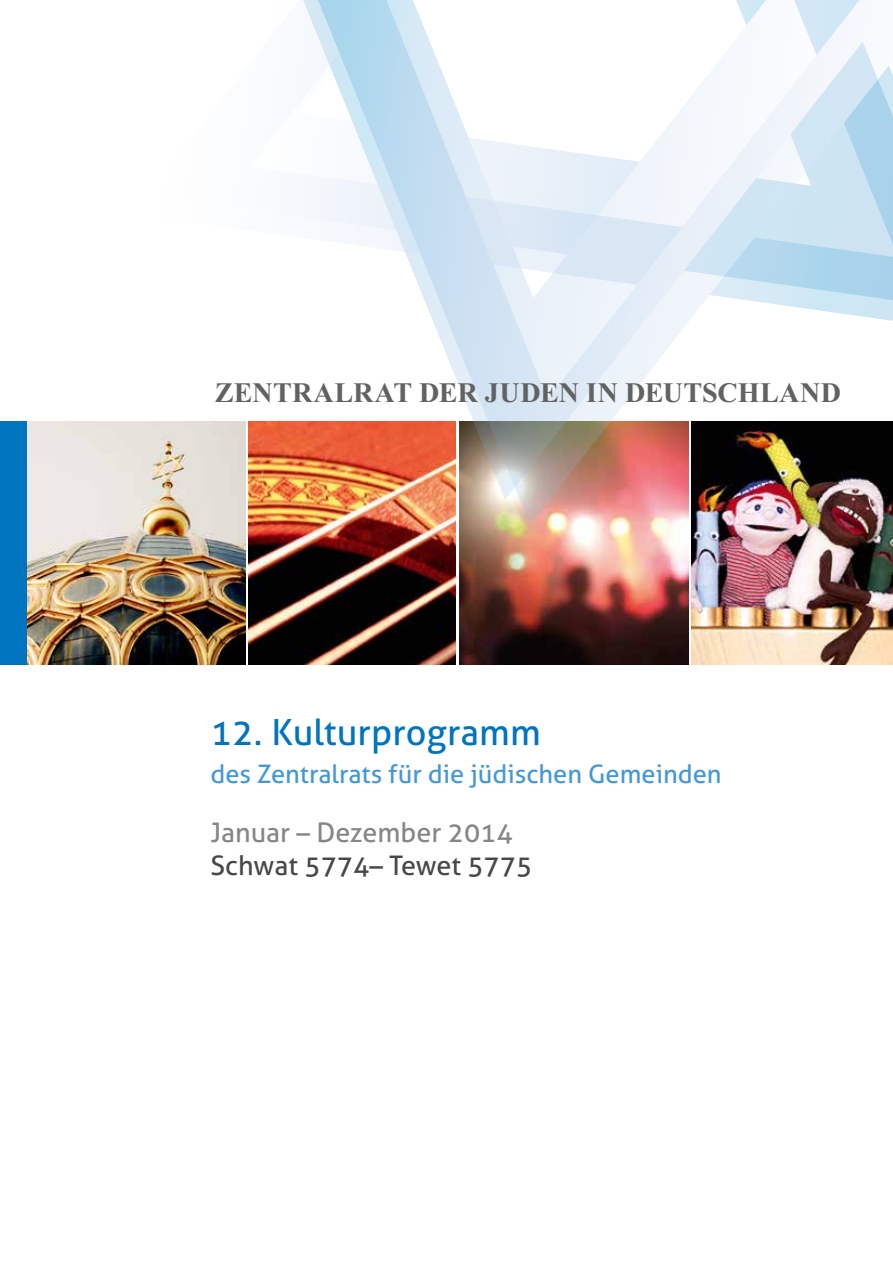
<style>
.page{position:relative;width:893px;height:1263px;background:#fff}
.page>*{position:absolute;margin:0;border:0;box-sizing:border-box;transform-origin:0 0}
.t1{font:36px "Aller";color:#0074be}
.t2{font:700 28.2px "Times New Roman";letter-spacing:.005em;color:#626261}
.t3{font:27px "Aller";color:#484847}
.t4{font:27px "Aller";color:#868686}
.t5{font:25.5px "Aller";color:#4698d4}
</style>
<div class="page">
<img style="left:692px;top:524px;width:201px;height:140px">
<img style="left:27px;top:421px;width:219px;height:243px">
<div style="left:0;top:421px;width:27px;height:243px;background:#0074be"></div>
<img style="left:459px;top:524px;width:229px;height:140px">
<svg style="left:152px;top:0;width:741px;height:524px"></svg>
<img style="left:249px;top:421px;width:207px;height:243px">
<p class="t2" style="left:215px;top:375px;width:628px">ZENTRALRAT DER JUDEN IN DEUTSCHLAND</p>
<h1 class="t1" style="left:210px;top:713px;width:332px">12. Kulturprogramm</h1>
<p class="t5" style="left:210px;top:760px;width:513px">des Zentralrats für die jüdischen Gemeinden</p>
<p class="t4" style="left:210px;top:818px;width:304px">Januar – Dezember 2014</p>
<p class="t3" style="left:210px;top:851px;width:323px">Schwat 5774– Tewet 5775</p>
</div>
